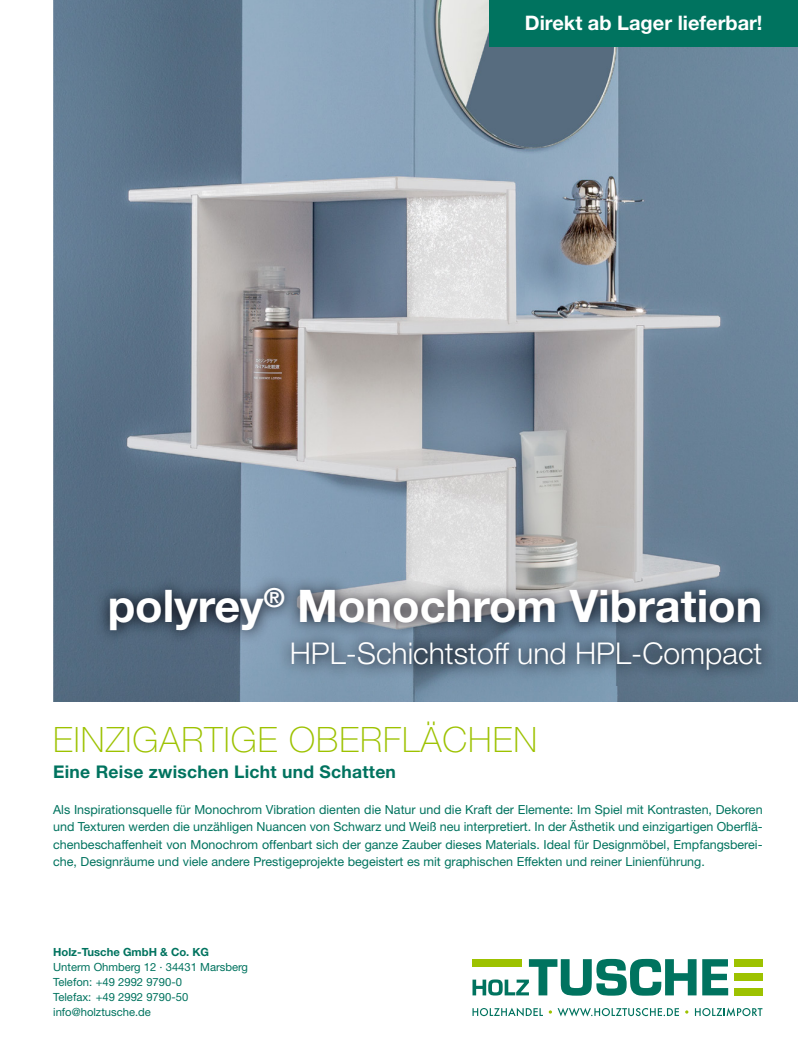
<style>
.page{position:relative;width:798px;height:1053px;background:#fff}
.page>*{position:absolute;margin:0;border:0;box-sizing:border-box;transform-origin:0 0}
.t1{font:700 45px "Helvetica Neue LT Std";color:#fff}
.t2{font:100 35px "Helvetica Neue LT Std";letter-spacing:.03em;color:#9dc200}
.t3{font:300 30px "Helvetica Neue LT Std";color:#fff}
.t4{font:700 20px "Helvetica Neue LT Std";color:#fff}
.t5{font:700 17.5px "Helvetica Neue LT Std";letter-spacing:.015em;color:#00735f}
.t6{font:12.5px/17.5px "Helvetica Neue LT Std";color:#00735f;text-align:justify}
.t7{font:11.25px/15px "Helvetica Neue LT Std";color:#00735f}
.t8{font:700 11.25px "Helvetica Neue LT Std";color:#00735f}
</style>
<div class="page">
<img style="left:53px;top:0;width:744px;height:702px">
<div style="left:489px;top:0;width:308px;height:46px;background:#00735f"></div>
<svg style="left:472px;top:1007px;width:70px;height:9px"></svg>
<svg style="left:557px;top:1008px;width:121px;height:8px"></svg>
<svg style="left:694px;top:1007px;width:68px;height:9px"></svg>
<svg style="left:702px;top:959px;width:26px;height:36px"></svg>
<div style="left:734px;top:959px;width:28px;height:7px;background:#9dc200"></div>
<div style="left:734px;top:973px;width:28px;height:8px;background:#9dc200"></div>
<div style="left:734px;top:987px;width:28px;height:8px;background:#9dc200"></div>
<svg style="left:472px;top:958px;width:224px;height:37px"></svg>
<img style="left:94px;top:573px;width:681px;height:112px">
<h3 class="t4" style="left:524px;top:11px;width:239px">Direkt ab Lager lieferbar!</h3>
<h1 class="t1" style="left:108px;top:578px;width:656px">polyrey<sup>®</sup> Monochrom Vibration</h1>
<h3 class="t3" style="left:290px;top:635px;width:474px">HPL-Schichtstoff und HPL-Compact</h3>
<h2 class="t2" style="left:53px;top:719px;width:485px">EINZIGARTIGE OBERFLÄCHEN</h2>
<h3 class="t5" style="left:53px;top:761px;width:344px">Eine Reise zwischen Licht und Schatten</h3>
<p class="t6" style="left:53px;top:800px;width:710px">Als Inspirationsquelle für Monochrom Vibration dienten die Natur und die Kraft der Elemente: Im Spiel mit Kontrasten, Dekoren und Texturen werden die unzähligen Nuancen von Schwarz und Weiß neu interpretiert. In der Ästhetik und einzigartigen Oberflä&shy;chenbeschaffenheit von Monochrom offenbart sich der ganze Zauber dieses Materials. Ideal für Designmöbel, Empfangsberei&shy;che, Designräume und viele andere Prestigeprojekte begeistert es mit graphischen Effekten und reiner Linienführung.</p>
<p class="t8" style="left:53px;top:945px;width:157px">Holz-Tusche GmbH &amp; Co. KG</p>
<p class="t7" style="left:53px;top:959px;width:196px">Unterm Ohmberg 12 · 34431 Marsberg<br>Telefon: +49 2992 9790-0<br>Telefax: +49 2992 9790-50 info@holztusche.de</p>
</div>
